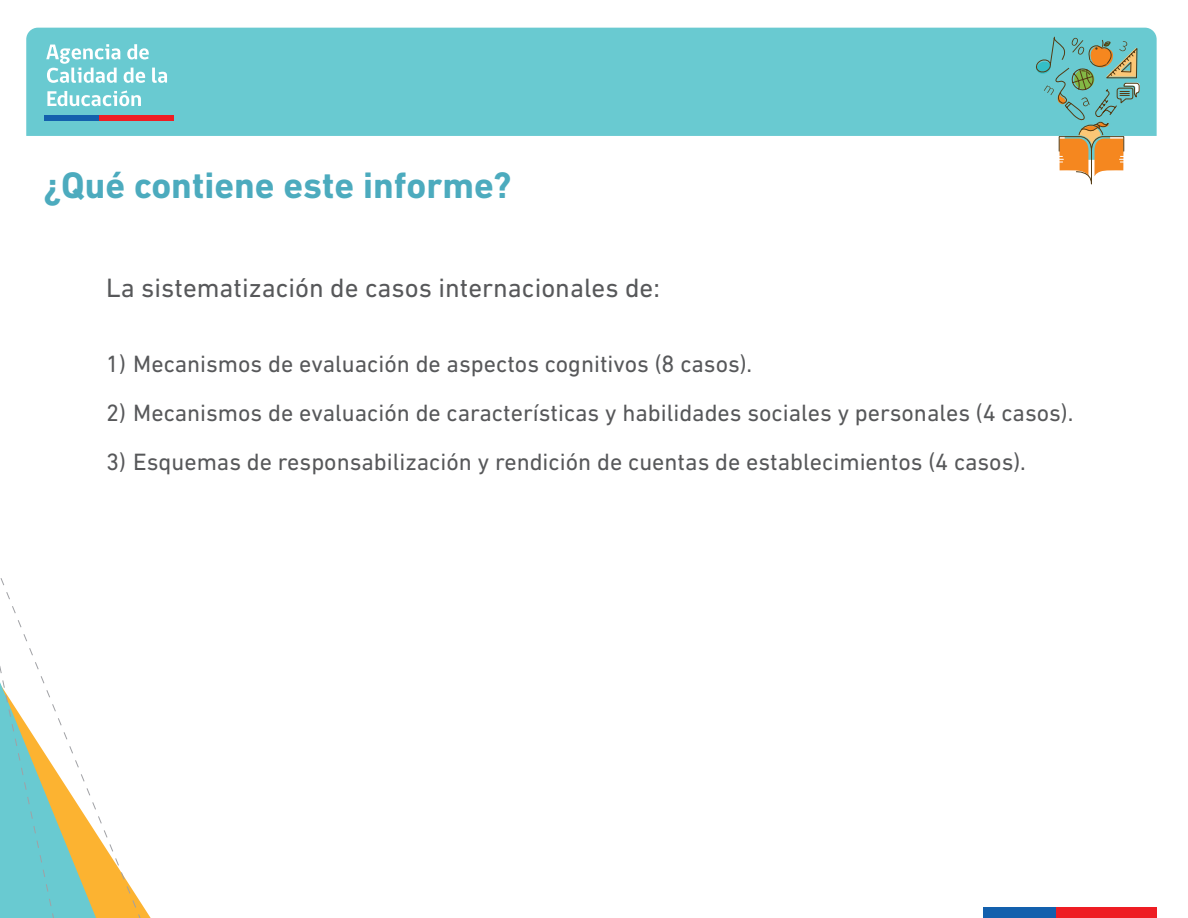
<style>
.page{position:relative;width:1188px;height:918px;background:#fff}
.page>*{position:absolute;margin:0;border:0;box-sizing:border-box;transform-origin:0 0}
.Titulo_1{font:700 37.5px "DIN Next LT Pro";color:#4cabbe}
.viñeta{font:27px "DIN Next LT Pro";color:#57585a}
.viñeta-2{font:24px "DIN Next LT Pro";color:#57585a}
</style>
<div class="page">
<div style="left:26px;top:28px;width:1131px;height:108px;background:#69cad1"></div>
<div style="left:983px;top:908px;width:73px;height:10px;background:#1360ad"></div>
<div style="left:1056px;top:908px;width:101px;height:10px;background:#ee1d23"></div>
<svg style="left:64px;top:732px;width:87px;height:186px"></svg>
<svg style="left:0;top:578px;width:64px;height:340px"></svg>
<svg style="left:46px;top:44px;width:121px;height:39px"></svg>
<svg style="left:47px;top:90px;width:94px;height:16px"></svg>
<div style="left:44px;top:116px;width:55px;height:5px;background:#1360ad"></div>
<div style="left:99px;top:116px;width:75px;height:5px;background:#ee1d23"></div>
<svg style="left:1035px;top:36px;width:105px;height:149px"></svg>
<p class="Titulo_1" style="left:44px;top:164px;width:470px">¿Qué contiene este informe?</p>
<p class="viñeta" style="left:106px;top:272px;width:555px">La sistematización de casos internacionales de:</p>
<p class="viñeta-2" style="left:106px;top:350px;width:648px">1) Mecanismos de evaluación de aspectos cognitivos (8 casos).</p>
<p class="viñeta-2" style="left:106px;top:399px;width:969px">2) Mecanismos de evaluación de características y habilidades sociales y personales (4 casos).</p>
<p class="viñeta-2" style="left:106px;top:448px;width:921px">3) Esquemas de responsabilización y rendición de cuentas de establecimientos (4 casos).</p>
</div>
